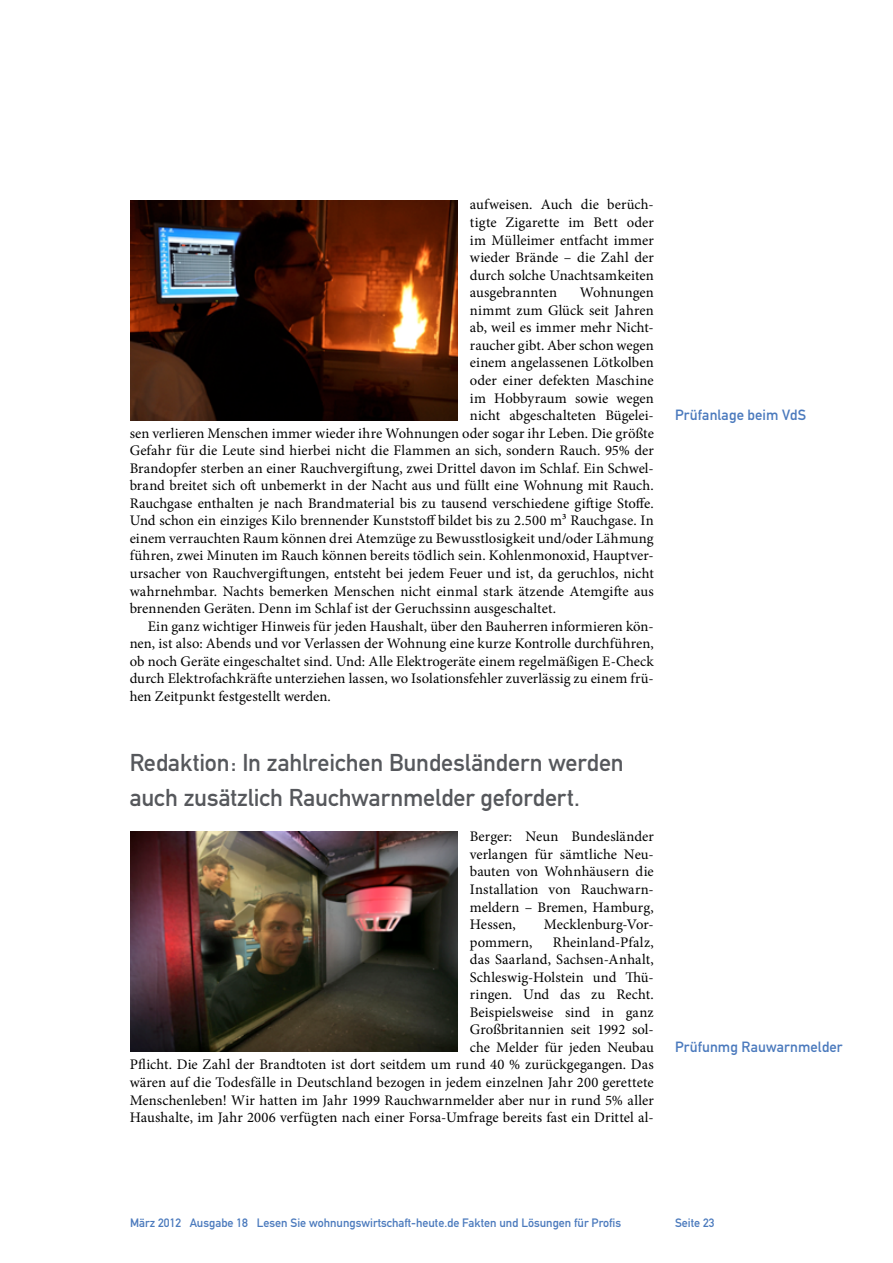
<style>
.page{position:relative;width:893px;height:1263px;background:#fff}
.page>*{position:absolute;margin:0;border:0;box-sizing:border-box;transform-origin:0 0}
.Überschrift_Grau{font:24px/35.1px "DIN Mittelschrift";letter-spacing:-.005em;color:#56585c}
.Fließtext_erste_Zeil{font:14.7px/17.5px "Minion Pro";letter-spacing:.005em;color:#000;text-align:justify}
.Fliesstext{font:14.7px/17.5px "Minion Pro";letter-spacing:.005em;color:#000;text-align:justify}
.Bildunterschrift{font:14.7px "DIN Mittelschrift";letter-spacing:.005em;color:#4b7abd}
.t1{font:12px "DIN Mittelschrift";color:#4b7abd}
</style>
<div class="page">
<img style="left:130px;top:200px;width:327px;height:220px">
<img style="left:130px;top:832px;width:327px;height:220px">
<p class="Fließtext_erste_Zeil" style="left:470px;top:196px;width:185px">aufweisen. Auch die berüch&shy;tigte Zigarette im Bett oder im Mülleimer entfacht immer wieder Brände – die Zahl der durch solche Unachtsamkeiten ausgebrannten</p>
<p class="Fließtext_erste_Zeil" style="left:580px;top:284px;width:75px">Wohnungen</p>
<p class="Fließtext_erste_Zeil" style="left:470px;top:301px;width:185px">nimmt zum Glück seit Jahren</p>
<p class="Fließtext_erste_Zeil" style="left:470px;top:319px;width:185px">ab, weil es immer mehr Nicht-</p>
<p class="Fließtext_erste_Zeil" style="left:470px;top:336px;width:185px">raucher gibt. Aber schon wegen</p>
<p class="Fließtext_erste_Zeil" style="left:470px;top:354px;width:185px">einem angelassenen Lötkolben</p>
<p class="Fließtext_erste_Zeil" style="left:470px;top:372px;width:185px">oder einer defekten Maschine</p>
<p class="Fließtext_erste_Zeil" style="left:470px;top:389px;width:185px">im Hobbyraum sowie wegen</p>
<p class="Fließtext_erste_Zeil" style="left:470px;top:407px;width:185px">nicht abgeschalteten Bügelei-</p>
<p class="Fließtext_erste_Zeil" style="left:130px;top:424px;width:526px">sen verlieren Menschen immer wieder ihre Wohnungen oder sogar ihr Leben. Die größte</p>
<p class="Fließtext_erste_Zeil" style="left:130px;top:442px;width:526px">Gefahr für die Leute sind hierbei nicht die Flammen an sich, sondern Rauch. 95% der</p>
<p class="Fließtext_erste_Zeil" style="left:130px;top:459px;width:526px">Brandopfer sterben an einer Rauchvergiftung, zwei Drittel davon im Schlaf. Ein Schwel-</p>
<p class="Fließtext_erste_Zeil" style="left:130px;top:477px;width:526px">brand breitet sich oft unbemerkt in der Nacht aus und füllt eine Wohnung mit Rauch.</p>
<p class="Fließtext_erste_Zeil" style="left:130px;top:494px;width:526px">Rauchgase enthalten je nach Brandmaterial bis zu tausend verschiedene giftige Stoffe.</p>
<p class="Fließtext_erste_Zeil" style="left:130px;top:512px;width:525px">Und schon ein einziges Kilo brennender Kunststoff bildet bis zu 2.500 m³ Rauchgase. In</p>
<p class="Fließtext_erste_Zeil" style="left:130px;top:529px;width:526px">einem verrauchten Raum können drei Atemzüge zu Bewusstlosigkeit und/oder Lähmung</p>
<p class="Fließtext_erste_Zeil" style="left:130px;top:547px;width:526px">führen, zwei Minuten im Rauch können bereits tödlich sein. Kohlenmonoxid, Hauptver-</p>
<p class="Fließtext_erste_Zeil" style="left:130px;top:565px;width:526px">ursacher von Rauchvergiftungen, entsteht bei jedem Feuer und ist, da geruchlos, nicht</p>
<p class="Fließtext_erste_Zeil" style="left:130px;top:582px;width:526px">wahrnehmbar. Nachts bemerken Menschen nicht einmal stark ätzende Atemgifte aus</p>
<p class="Fließtext_erste_Zeil" style="left:130px;top:600px;width:428px">brennenden Geräten. Denn im Schlaf ist der Geruchssinn ausgeschaltet.</p>
<p class="Fliesstext" style="left:130px;top:617px;width:526px;text-indent:18px">Ein ganz wichtiger Hinweis für jeden Haushalt, über den Bauherren informieren kön&shy;nen, ist also: Abends und vor Verlassen der Wohnung eine kurze Kontrolle durchführen, ob noch Geräte eingeschaltet sind. Und: Alle Elektrogeräte einem regelmäßigen E-Check durch Elektrofachkräfte unterziehen lassen, wo Isolationsfehler zuverlässig zu einem frü&shy;hen Zeitpunkt festgestellt werden.</p>
<p class="Überschrift_Grau" style="left:130px;top:745px;width:496px">Redaktion: In zahlreichen Bundesländern werden auch zusätzlich Rauchwarnmelder gefordert.</p>
<p class="Fließtext_erste_Zeil" style="left:470px;top:828px;width:185px">Berger: Neun Bundesländer verlangen für sämtliche Neu&shy;bauten von Wohnhäusern die Installation von Rauchwarn&shy;meldern – Bremen, Hamburg, Hessen,</p>
<p class="Fließtext_erste_Zeil" style="left:544px;top:916px;width:111px">Mecklenburg-Vor-</p>
<p class="Fließtext_erste_Zeil" style="left:130px;top:933px;width:526px;text-align:right">Rheinland-Pfalz,<br>das Saarland, Sachsen-Anhalt,<br>Schleswig-Holstein und Thü-<br>ringen. Und das zu Recht.<br>Beispielsweise sind in ganz<br>Großbritannien seit 1992 sol-<br>che Melder für jeden Neubau<br>Pflicht. Die Zahl der Brandtoten ist dort seitdem um rund 40 % zurückgegangen. Das wären auf die Todesfälle in Deutschland bezogen in jedem einzelnen Jahr 200 gerettete Menschenleben! Wir hatten im Jahr 1999 Rauchwarnmelder aber nur in rund 5% aller Haushalte, im Jahr 2006 verfügten nach einer Forsa-Umfrage bereits fast ein Drittel al-</p>
<p class="Fließtext_erste_Zeil" style="left:470px;top:933px;width:64px">pommern,</p>
<p class="Bildunterschrift" style="left:675px;top:406px;width:133px">Prüfanlage beim VdS</p>
<p class="Bildunterschrift" style="left:675px;top:1038px;width:169px">Prüfunmg Rauwarnmelder</p>
<p class="t1" style="left:130px;top:1216px;width:492px">März 2012 Ausgabe 18 Lesen Sie wohnungswirtschaft-heute.de Fakten und Lösungen für Profis</p>
<p class="t1" style="left:675px;top:1216px;width:41px">Seite 23</p>
</div>
